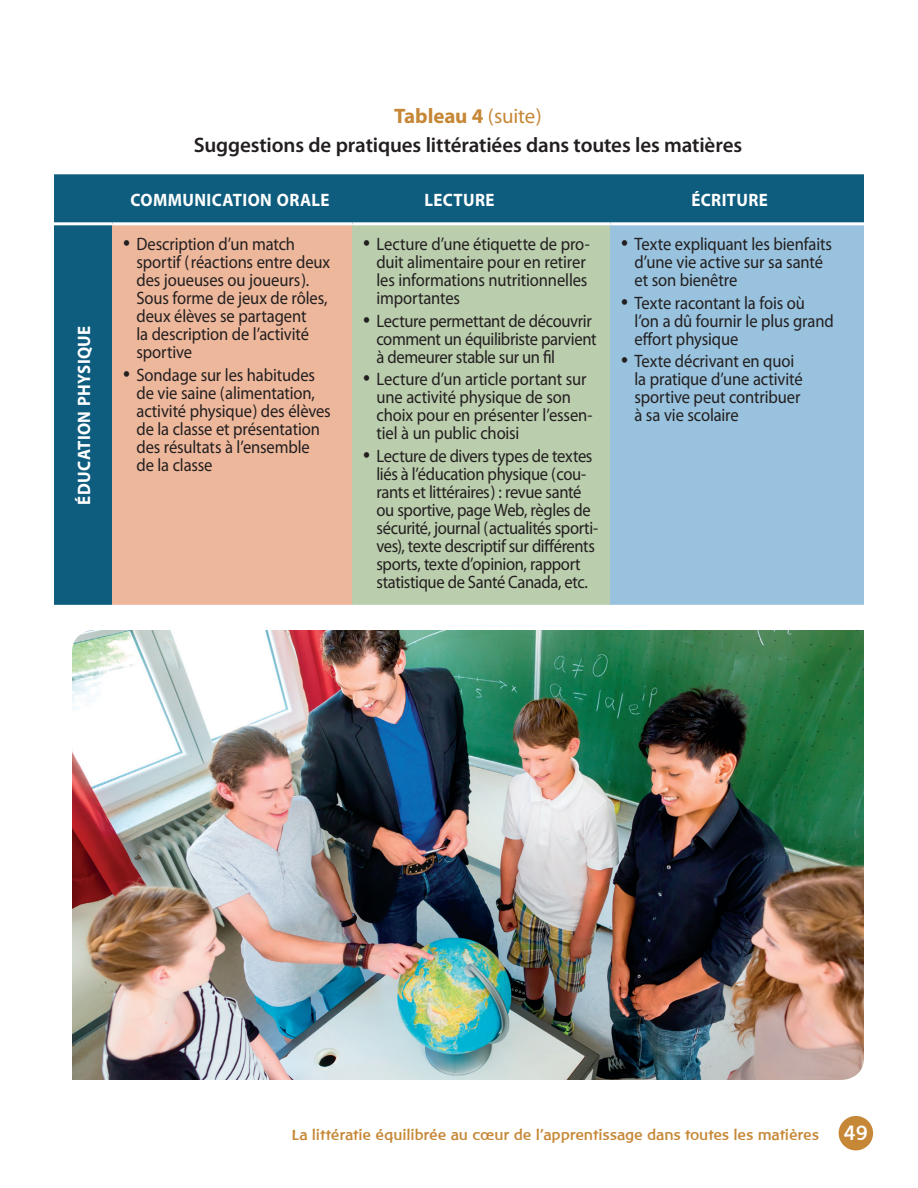
<style>
.page{position:relative;width:918px;height:1188px;background:#fff}
.page>*{position:absolute;margin:0;border:0;box-sizing:border-box;transform-origin:0 0}
.t1{font:600 21px/28.5px "Myriad Pro";letter-spacing:-.005em;color:#231f20;text-align:center}
.t2{font:18px/18px "Myriad Pro";letter-spacing:-.01em;color:#231f20;scale:.92 1}
.t3{font:700 18px "Myriad Pro";letter-spacing:.02em;color:#fff;scale:.94 1}
.t4{font:700 15px "Baar Philos";color:#c68837}
.s1{font-weight:700;color:#c68837}
.s2{font-weight:400;color:#c68837}
.s3{font-size:27px}
.s4{font-size:21px;color:#fff}
</style>
<div class="page">
<img style="left:72px;top:630px;width:792px;height:450px">
<div style="left:839px;top:1116px;width:34px;height:34px;background:#c68837;border-radius:50%"></div>
<div style="left:54px;top:174px;width:810px;height:431px;background:#0e5d7e"></div>
<div style="left:112px;top:224px;width:240px;height:382px;background:#edb79b"></div>
<div style="left:352px;top:224px;width:258px;height:382px;background:#bacdac"></div>
<div style="left:610px;top:224px;width:254px;height:382px;background:#98c2dd"></div>
<hr style="left:54px;top:222px;width:58px;height:3px;background:#fff">
<hr style="left:112px;top:222px;width:240px;height:3px;background:#fff">
<hr style="left:352px;top:222px;width:258px;height:3px;background:#fff">
<hr style="left:610px;top:222px;width:254px;height:3px;background:#fff">
<hr style="left:112px;top:605px;width:240px;height:1px;background:#fff">
<hr style="left:352px;top:605px;width:258px;height:1px;background:#fff">
<hr style="left:610px;top:605px;width:254px;height:1px;background:#fff">
<p class="t3" style="left:72px;top:505px;width:192px;rotate:-90deg">ÉDUCATION PHYSIQUE</p>
<p class="t1" style="left:194px;top:101px;width:550px"><span class="s1">Tableau 4</span> <span class="s2">(suite)<br></span>Suggestions de pratiques littératiées dans toutes les matières</p>
<p class="t3" style="left:130px;top:188px;width:213px">COMMUNICATION ORALE</p>
<p class="t3" style="left:425px;top:188px;width:76px">LECTURE</p>
<p class="t3" style="left:691px;top:188px;width:83px">ÉCRITURE</p>
<p class="t2" style="left:136px;top:235px;width:212px;text-indent:-13px"><span class="s3">•</span> Description d’un match sportif (réactions entre deux des joueuses ou joueurs).<br>Sous forme de jeux de rôles, deux élèves se partagent<br>la description de l’activité sportive</p>
<p class="t2" style="left:136px;top:365px;width:213px;text-indent:-13px"><span class="s3">•</span> Sondage sur les habitudes de vie saine (alimentation, activité physique) des élèves de la classe et présentation des résultats à l’ensemble de la classe</p>
<p class="t2" style="left:376px;top:235px;width:233px;text-indent:-13px"><span class="s3">•</span> Lecture d’une étiquette de pro&shy;duit alimentaire pour en retirer les informations nutritionnelles importantes</p>
<p class="t2" style="left:377px;top:311px;width:241px;text-indent:-14px"><span class="s3">•</span> Lecture permettant de découvrir comment un équilibriste parvient à demeurer stable sur un fil</p>
<p class="t2" style="left:376px;top:370px;width:236px;text-indent:-13px"><span class="s3">•</span> Lecture d’un article portant sur une activité physique de son choix pour en présenter l’essen&shy;tiel à un public choisi</p>
<p class="t2" style="left:377px;top:446px;width:242px;text-indent:-14px"><span class="s3">•</span> Lecture de divers types de textes liés à l’éducation physique (cou&shy;rants et littéraires) : revue santé ou sportive, page Web, règles de sécurité, journal (actualités sporti&shy;ves), texte descriptif sur différents sports, texte d’opinion, rapport statistique de Santé Canada, etc.</p>
<p class="t2" style="left:634px;top:235px;width:216px;text-indent:-13px"><span class="s3">•</span> Texte expliquant les bienfaits d’une vie active sur sa santé et son bienêtre</p>
<p class="t2" style="left:634px;top:293px;width:218px;text-indent:-13px"><span class="s3">•</span> Texte racontant la fois où l’on a dû fournir le plus grand effort physique</p>
<p class="t2" style="left:634px;top:352px;width:184px;text-indent:-13px"><span class="s3">•</span> Texte décrivant en quoi la pratique d’une activité sportive peut contribuer à sa vie scolaire</p>
<p class="t4" style="left:291px;top:1126px;width:578px">La littératie équilibrée au cœur de l’apprentissage dans toutes les matières <span class="s4">49</span></p>
</div>
